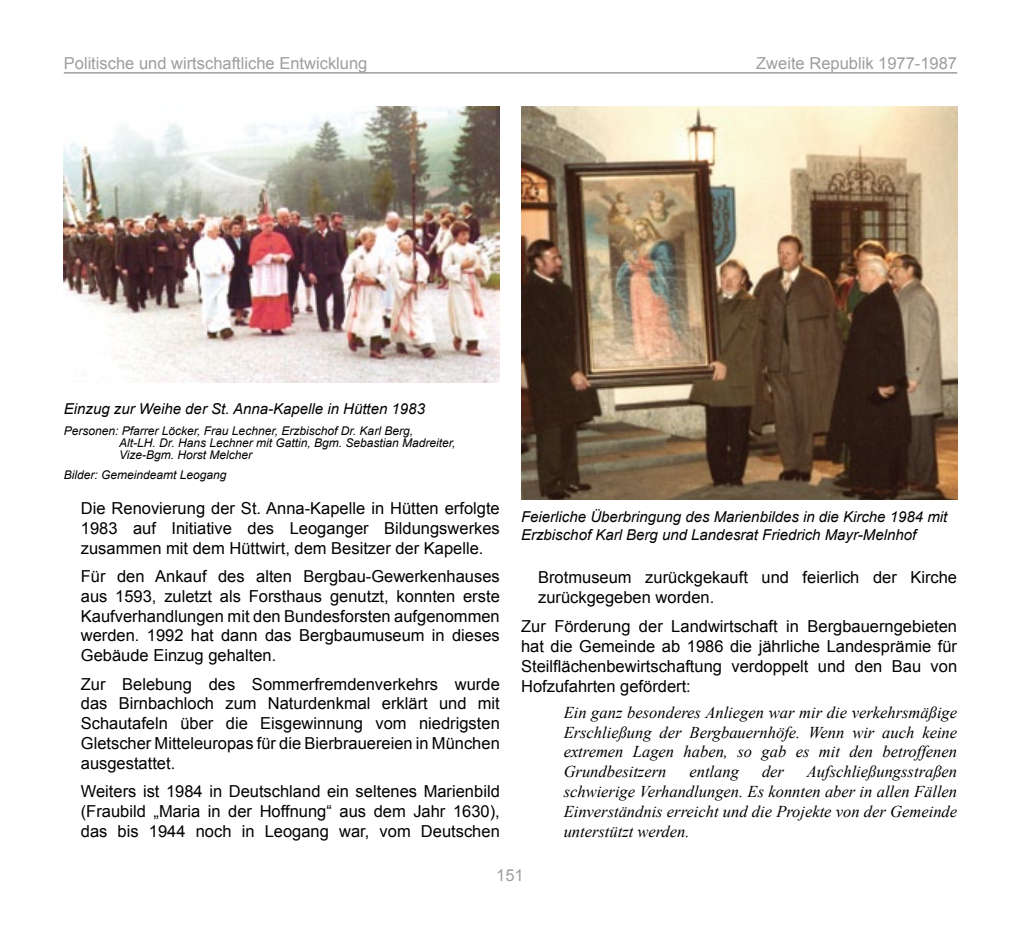
<style>
.page{position:relative;width:1021px;height:936px;background:#fff}
.page>*{position:absolute;margin:0;border:0;box-sizing:border-box;transform-origin:0 0}
.t1{font:16.5px/19.8px "Arial";color:#000;text-align:justify}
.t2{font:italic 16.5px/19.8px "Times New Roman";color:#000;text-align:justify}
.t3{font:16.5px "Arial";color:#9c9e9f}
.t4{font:italic 15px/18px "Arial";color:#000}
.t5{font:italic 12px/12px "Arial";color:#000}
</style>
<div class="page">
<hr style="left:64px;top:72px;width:893px;height:2px;background:#9c9e9f">
<img style="left:64px;top:106px;width:436px;height:277px">
<img style="left:521px;top:106px;width:436px;height:393px">
<p class="t3" style="left:64px;top:52px;width:305px">Politische und wirtschaftliche Entwicklung</p>
<p class="t3" style="left:756px;top:52px;width:202px">Zweite Republik 1977-1987</p>
<p class="t4" style="left:64px;top:400px;width:363px">Einzug zur Weihe der St. Anna-Kapelle in Hütten 1983</p>
<p class="t5" style="left:119px;top:424px;width:338px;text-indent:-55px">Personen: Pfarrer Löcker, Frau Lechner, Erzbischof Dr. Karl Berg,<br>Alt-LH. Dr. Hans Lechner mit Gattin, Bgm. Sebastian Madreiter,<br>Vize-Bgm. Horst Melcher</p>
<p class="t5" style="left:64px;top:469px;width:164px">Bilder: Gemeindeamt Leogang</p>
<p class="t1" style="left:81px;top:498px;width:420px">Die Renovierung der St. Anna-Kapelle in Hütten erfolgte 1983 auf Initiative des Leoganger Bildungswerkes zusammen mit dem Hüttwirt, dem Besitzer der Kapelle.</p>
<p class="t1" style="left:81px;top:566px;width:420px">Für den Ankauf des alten Bergbau-Gewerkenhauses aus 1593, zuletzt als Forsthaus genutzt, konnten erste Kaufverhandlungen mit den Bundesforsten aufgenommen werden. 1992 hat dann das Bergbaumuseum in dieses Gebäude Einzug gehalten.</p>
<p class="t1" style="left:81px;top:674px;width:420px">Zur Belebung des Sommerfremdenverkehrs wurde das Birnbachloch zum Naturdenkmal erklärt und mit Schautafeln über die Eisgewinnung vom niedrigsten Gletscher Mitteleuropas für die Bierbrauereien in München ausgestattet.</p>
<p class="t1" style="left:81px;top:781px;width:420px">Weiters ist 1984 in Deutschland ein seltenes Marienbild (Fraubild „Maria in der Hoffnung“ aus dem Jahr 1630), das bis 1944 noch in Leogang war, vom Deutschen</p>
<p class="t4" style="left:521px;top:508px;width:427px">Feierliche Überbringung des Marienbildes in die Kirche 1984 mit<br>Erzbischof Karl Berg und Landesrat Friedrich Mayr-Melnhof</p>
<p class="t1" style="left:538px;top:568px;width:420px">Brotmuseum zurückgekauft und feierlich der Kirche zurückgegeben worden.</p>
<p class="t1" style="left:521px;top:616px;width:437px">Zur Förderung der Landwirtschaft in Bergbauerngebieten hat die Gemeinde ab 1986 die jährliche Landesprämie für Steilflächenbewirtschaftung verdoppelt und den Bau von Hofzufahrten gefördert:</p>
<p class="t2" style="left:563px;top:701px;width:395px">Ein ganz besonderes Anliegen war mir die verkehrsmäßige Erschließung der Bergbauernhöfe. Wenn wir auch keine extremen Lagen haben, so gab es mit den betroffenen Grundbesitzern</p>
<p class="t2" style="left:563px;top:761px;width:395px;text-indent:243px">Aufschließungsstraßen schwierige Verhandlungen. Es konnten aber in allen Fällen Einverständnis erreicht und die Projekte von der Gemeinde unterstützt werden.</p>
<p class="t2" style="left:689px;top:761px;width:51px">entlang</p>
<p class="t2" style="left:762px;top:761px;width:23px">der</p>
<p class="t3" style="left:496px;top:864px;width:29px">151</p>
</div>
